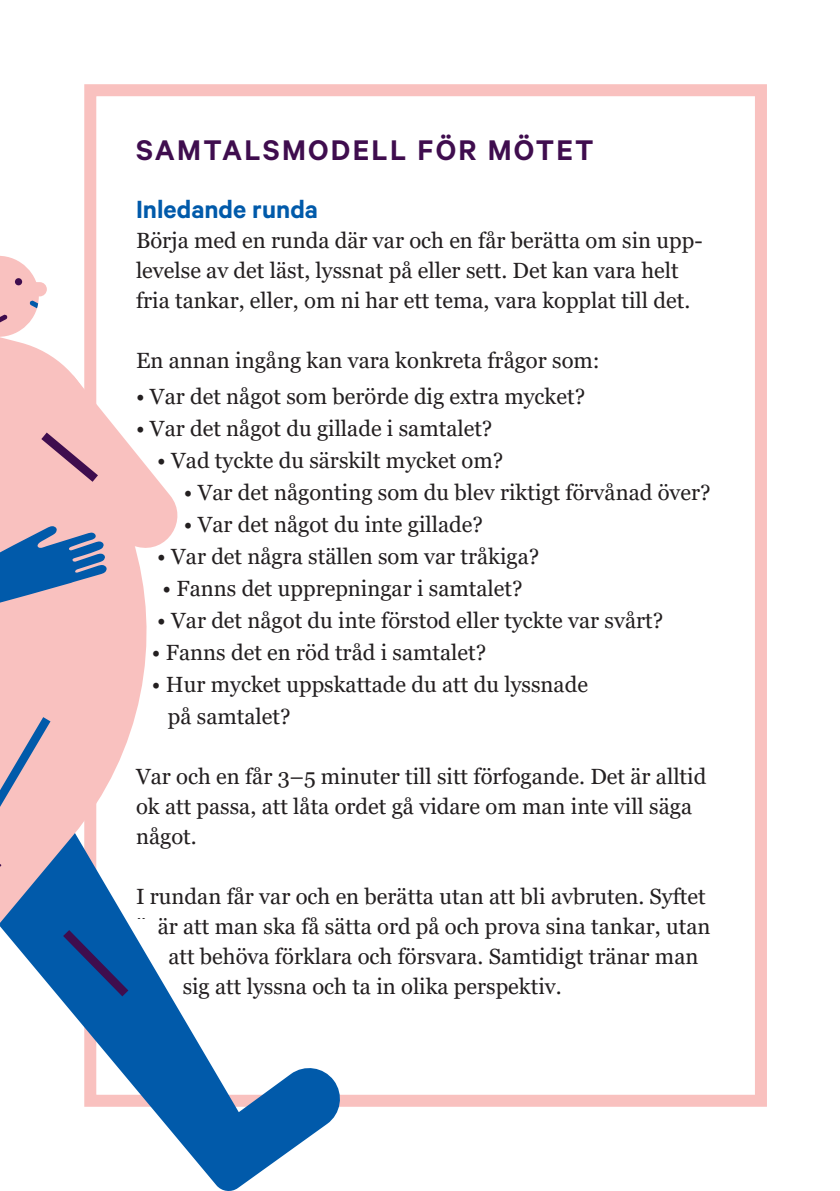
<style>
.page{position:relative;width:840px;height:1191px;background:#fff}
.page>*{position:absolute;margin:0;border:0;box-sizing:border-box;transform-origin:0 0}
.Faktaruta_rubrik{font:600 32px "Calibre";letter-spacing:.07em;color:#3f0d4e}
.Faktaruta_brödtext{font:600 28px "Calibre";color:#015aaa}
.Faktaruta_brödtext-2{font:22px/30px "Georgia";color:#231f20}
</style>
<div class="page">
<div style="left:84px;top:84px;width:682px;height:1022px;border:12px solid #f9c1bf"></div>
<svg style="left:164px;top:985px;width:180px;height:206px"></svg>
<svg style="left:0;top:337px;width:164px;height:786px"></svg>
<svg style="left:0;top:717px;width:50px;height:90px;background:#ceafbb"></svg>
<svg style="left:0;top:375px;width:178px;height:229px"></svg>
<svg style="left:0;top:256px;width:47px;height:81px"></svg>
<svg style="left:63px;top:930px;width:65px;height:66px;background:#0b4d9a"></svg>
<p class="Faktaruta_rubrik" style="left:136px;top:131px;width:459px">SAMTALSMODELL FÖR MÖTET</p>
<p class="Faktaruta_brödtext" style="left:136px;top:193px;width:183px">Inledande runda</p>
<p class="Faktaruta_brödtext-2" style="left:136px;top:226px;width:567px">Börja med en runda där var och en får berätta om sin upp&shy;levelse av det läst, lyssnat på eller sett. Det kan vara helt fria tankar, eller, om ni har ett tema, vara kopplat till det.</p>
<p class="Faktaruta_brödtext-2" style="left:136px;top:346px;width:465px">En annan ingång kan vara konkreta frågor som:</p>
<p class="Faktaruta_brödtext-2" style="left:136px;top:382px;width:450px">• Var det något som berörde dig extra mycket?</p>
<p class="Faktaruta_brödtext-2" style="left:136px;top:414px;width:358px">• Var det något du gillade i samtalet?</p>
<p class="Faktaruta_brödtext-2" style="left:157px;top:446px;width:347px">• Vad tyckte du särskilt mycket om?</p>
<p class="Faktaruta_brödtext-2" style="left:184px;top:478px;width:528px">• Var det någonting som du blev riktigt förvånad över?</p>
<p class="Faktaruta_brödtext-2" style="left:184px;top:510px;width:300px">• Var det något du inte gillade?</p>
<p class="Faktaruta_brödtext-2" style="left:157px;top:542px;width:383px">• Var det några ställen som var tråkiga?</p>
<p class="Faktaruta_brödtext-2" style="left:162px;top:574px;width:361px">• Fanns det upprepningar i samtalet?</p>
<p class="Faktaruta_brödtext-2" style="left:157px;top:606px;width:507px">• Var det något du inte förstod eller tyckte var svårt?</p>
<p class="Faktaruta_brödtext-2" style="left:152px;top:638px;width:335px">• Fanns det en röd tråd i samtalet?</p>
<p class="Faktaruta_brödtext-2" style="left:168px;top:669px;width:421px;line-height:32px;text-indent:-16px">• Hur mycket uppskattade du att du lyssnade på samtalet?</p>
<p class="Faktaruta_brödtext-2" style="left:136px;top:762px;width:571px">Var och en får 3–5 minuter till sitt förfogande. Det är alltid ok att passa, att låta ordet gå vidare om man inte vill säga något.</p>
<p class="Faktaruta_brödtext-2" style="left:136px;top:882px;width:571px">I rundan får var och en berätta utan att bli avbruten. Syftet</p>
<p class="Faktaruta_brödtext-2" style="left:136px;top:912px;width:575px">ä är att man ska få sätta ord på och prova sina tankar, utan</p>
<p class="Faktaruta_brödtext-2" style="left:146px;top:942px;width:553px">a att behöva förklara och försvara. Samtidigt tränar man</p>
<p class="Faktaruta_brödtext-2" style="left:182px;top:972px;width:380px">sig att lyssna och ta in olika perspektiv.</p>
</div>
